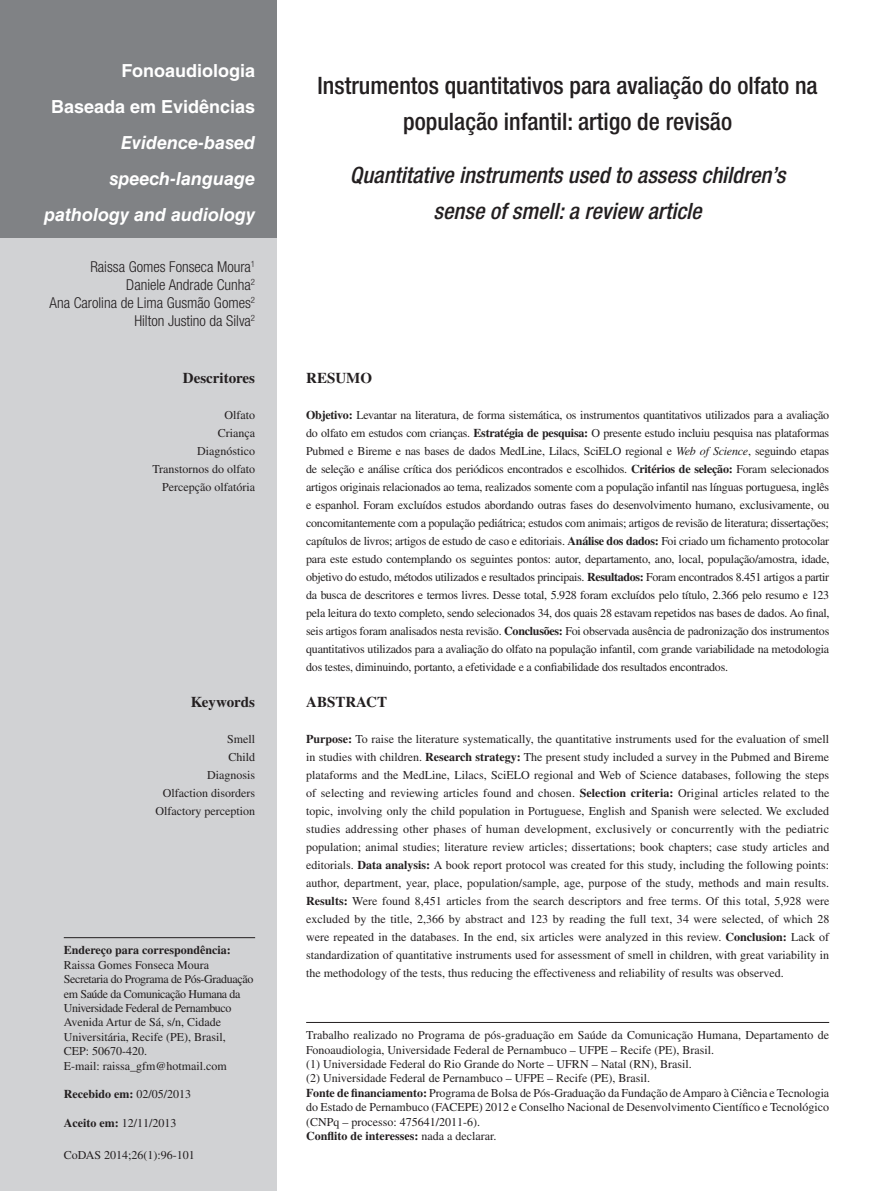
<style>
.page{position:relative;width:893px;height:1191px;background:#fff}
.page>*{position:absolute;margin:0;border:0;box-sizing:border-box;transform-origin:0 0}
.t1{font:500 condensed 24px/36px "Helvetica Neue LT Std";color:#231f20;text-align:center}
.t2{font:italic 500 condensed 22.5px/36px "Helvetica Neue LT Std";color:#231f20;text-align:center}
.t3{font:italic 700 18px/36px "Helvetica LT Std";color:#fff;text-align:right}
.t4{font:700 18px/36px "Helvetica LT Std";color:#fff;text-align:right}
.t5{font:300 condensed 15px/18px "Helvetica Neue LT Std";color:#231f20;text-align:right}
.t6{font:700 15px "Times LT Std";color:#231f20}
.t7{font:12px/18px "Times LT Std";color:#231f20;text-align:right}
.t8{font:700 12px "Times LT Std";color:#231f20}
.s1{font-weight:400}
.s2{font-weight:700}
.s3{font-style:italic}
</style>
<div class="page">
<div style="left:0;top:0;width:276px;height:1191px;background:#d1d2d4"></div>
<div style="left:0;top:0;width:276px;height:238px;background:#808285"></div>
<hr style="left:64px;top:937px;width:191px;height:1px;background:#231f20">
<hr style="left:306px;top:1022px;width:523px;height:1px;background:#231f20">
<h3 class="t4" style="left:51px;top:52px;width:206px">Fonoaudiologia<br>Baseada em Evidências</h3>
<h3 class="t3" style="left:44px;top:124px;width:213px">Evidence-based speech-language pathology and audiology</h3>
<p class="t5" style="left:50px;top:258px;width:207px">Raissa Gomes Fonseca Moura<sup>1<br></sup>Daniele Andrade Cunha<sup>2<br></sup>Ana Carolina de Lima Gusmão Gomes<sup>2<br></sup>Hilton Justino da Silva<sup>2</sup></p>
<p class="t6" style="left:183px;top:369px;width:74px">Descritores</p>
<p class="t7" style="left:152px;top:405px;width:104px">Olfato<br>Criança<br>Diagnóstico<br>Transtornos do olfato<br>Percepção olfatória</p>
<p class="t6" style="left:191px;top:693px;width:66px">Keywords</p>
<p class="t7" style="left:156px;top:729px;width:101px">Smell<br>Child<br>Diagnosis<br>Olfaction disorders<br>Olfactory perception</p>
<p class="t8" style="left:64px;top:943px;width:168px">Endereço para correspondência:</p>
<p class="t7" style="left:64px;top:957px;width:191px;line-height:14.4px;text-align:left">Raissa Gomes Fonseca Moura<br>Secretaria do Programa de Pós-Graduação em Saúde da Comunicação Humana da<br>Universidade Federal de Pernambuco<br>Avenida Artur de Sá, s/n, Cidade<br>Universitária, Recife (PE), Brasil,<br>CEP: 50670-420.<br>E-mail: raissa_gfm@hotmail.com</p>
<p class="t8" style="left:64px;top:1087px;width:129px">Recebido em: <span class="s1">02/05/2013</span></p>
<p class="t7" style="left:64px;top:1114px;width:114px"><span class="s2">Aceito em:</span> 12/11/2013</p>
<p class="t7" style="left:64px;top:1146px;width:133px">CoDAS 2014;26(1):96-101</p>
<h1 class="t1" style="left:318px;top:67px;width:502px">Instrumentos quantitativos para avaliação do olfato na população infantil: artigo de revisão</h1>
<h2 class="t2" style="left:350px;top:157px;width:437px">Quantitative instruments used to assess children’s sense of smell: a review article</h2>
<p class="t6" style="left:306px;top:369px;width:67px">RESUMO</p>
<p class="t7" style="left:306px;top:405px;width:525px;text-align:justify"><span class="s2">Objetivo:</span> Levantar na literatura, de forma sistemática, os instrumentos quantitativos utilizados para a avaliação do olfato em estudos com crianças. <span class="s2">Estratégia de pesquisa:</span> O presente estudo incluiu pesquisa nas plataformas Pubmed e Bireme e nas bases de dados MedLine, Lilacs, SciELO regional e <span class="s3">Web of Science</span>, seguindo etapas de seleção e análise crítica dos periódicos encontrados e escolhidos. <span class="s2">Critérios de seleção:</span> Foram selecionados artigos originais relacionados ao tema, realizados somente com a população infantil nas línguas portuguesa, inglês e espanhol. Foram excluídos estudos abordando outras fases do desenvolvimento humano, exclusivamente, ou concomitantemente com a população pediátrica; estudos com animais; artigos de revisão de literatura; dissertações; capítulos de livros; artigos de estudo de caso e editoriais. <span class="s2">Análise dos dados:</span> Foi criado um fichamento protocolar para este estudo contemplando os seguintes pontos: autor, departamento, ano, local, população/amostra, idade, objetivo do estudo, métodos utilizados e resultados principais. <span class="s2">Resultados:</span> Foram encontrados 8.451 artigos a partir da busca de descritores e termos livres. Desse total, 5.928 foram excluídos pelo título, 2.366 pelo resumo e 123 pela leitura do texto completo, sendo selecionados 34, dos quais 28 estavam repetidos nas bases de dados. Ao final, seis artigos foram analisados nesta revisão. <span class="s2">Conclusões:</span> Foi observada ausência de padronização dos instrumentos quantitativos utilizados para a avaliação do olfato na população infantil, com grande variabilidade na metodologia dos testes, diminuindo, portanto, a efetividade e a confiabilidade dos resultados encontrados.</p>
<p class="t6" style="left:306px;top:693px;width:82px">ABSTRACT</p>
<p class="t7" style="left:306px;top:729px;width:525px;text-align:justify"><span class="s2">Purpose:</span> To raise the literature systematically, the quantitative instruments used for the evaluation of smell in studies with children. <span class="s2">Research strategy:</span> The present study included a survey in the Pubmed and Bireme plataforms and the MedLine, Lilacs, SciELO regional and Web of Science databases, following the steps of selecting and reviewing articles found and chosen. <span class="s2">Selection criteria:</span> Original articles related to the topic, involving only the child population in Portuguese, English and Spanish were selected. We excluded studies addressing other phases of human development, exclusively or concurrently with the pediatric population; animal studies; literature review articles; dissertations; book chapters; case study articles and editorials. <span class="s2">Data analysis:</span> A book report protocol was created for this study, including the following points: author, department, year, place, population/sample, age, purpose of the study, methods and main results.<br><span class="s2">Results:</span> Were found 8,451 articles from the search descriptors and free terms. Of this total, 5,928 were excluded by the title, 2,366 by abstract and 123 by reading the full text, 34 were selected, of which 28 were repeated in the databases. In the end, six articles were analyzed in this review. <span class="s2">Conclusion:</span> Lack of standardization of quantitative instruments used for assessment of smell in children, with great variability in the methodology of the tests, thus reducing the effectiveness and reliability of results was observed.</p>
<p class="t7" style="left:306px;top:1027px;width:525px;line-height:14.4px;text-align:left">Trabalho realizado no Programa de pós-graduação em Saúde da Comunicação Humana, Departamento de Fonoaudiologia, Universidade Federal de Pernambuco – UFPE – Recife (PE), Brasil.<br>(1) Universidade Federal do Rio Grande do Norte – UFRN – Natal (RN), Brasil.<br>(2) Universidade Federal de Pernambuco – UFPE – Recife (PE), Brasil.<br><span class="s2">Fonte de financiamento:</span> Programa de Bolsa de Pós-Graduação da Fundação de Amparo à Ciência e Tecnologia do Estado de Pernambuco (FACEPE) 2012 e Conselho Nacional de Desenvolvimento Científico e Tecnológico (CNPq – processo: 475641/2011-6).<br><span class="s2">Conflito de interesses:</span> nada a declarar.</p>
</div>
